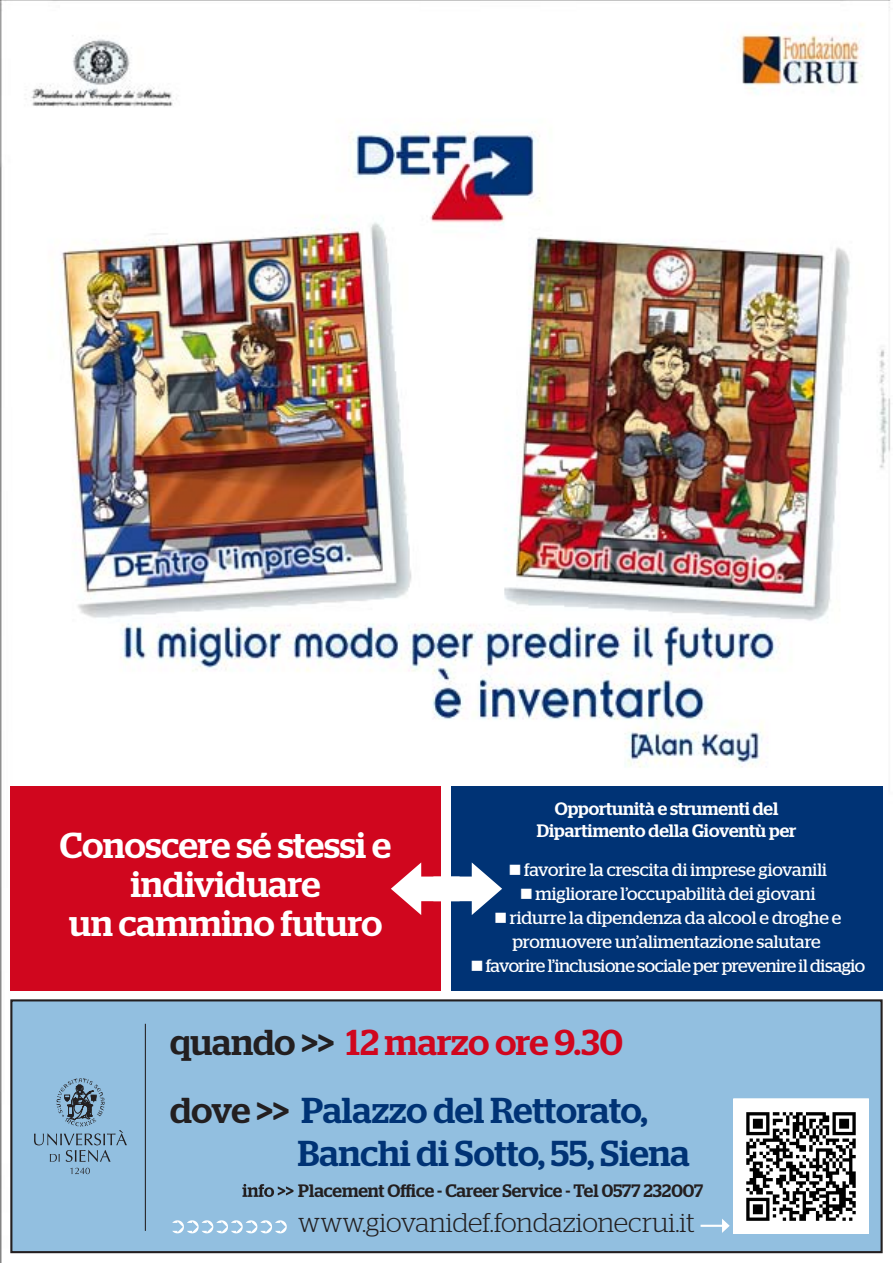
<style>
.page{position:relative;width:893px;height:1263px;background:#fff}
.page>*{position:absolute;margin:0;border:0;box-sizing:border-box;transform-origin:0 0}
.t1{font:500 36px/43.2px "Stag";color:#003375}
.t2{font:500 36px/39px "Stag";color:#fff;text-align:center}
.t3{font:500 36px "Stag";color:#d0061e}
.t4{font:300 27px "Stag";color:#231f20}
.t5{font:18px/24px "Stag";letter-spacing:-.005em;color:#fff;text-align:center}
.t6{font:500 18px/21.6px "Stag";color:#fff;text-align:center}
.t7{font:500 18px "Stag";color:#231f20}
.s1{font-family:"Meiryo"}
.s2{color:#231f20}
</style>
<div class="page">
<img style="left:0;top:0;width:891px;height:1263px">
<div style="left:11px;top:1000px;width:871px;height:252px;background:#92bfe0"></div>
<div style="left:10px;top:999px;width:873px;height:254px;border:2px solid #231f20"></div>
<div style="left:452px;top:787px;width:431px;height:204px;background:#003375"></div>
<svg style="left:70px;top:1168px;width:20px;height:6px"></svg>
<svg style="left:34px;top:1078px;width:93px;height:84px"></svg>
<hr style="left:145px;top:1024px;width:1px;height:207px;background:#231f20">
<div style="left:10px;top:787px;width:431px;height:204px;background:#d0061e"></div>
<svg style="left:391px;top:862px;width:111px;height:53px"></svg>
<img style="left:736px;top:1101px;width:130px;height:130px">
<div style="left:733px;top:1098px;width:136px;height:136px;border:2px solid #fff"></div>
<svg style="left:172px;top:1220px;width:115px;height:13px"></svg>
<hr style="left:701px;top:1225px;width:23px;height:2px;background:#fff">
<svg style="left:722px;top:1219px;width:8px;height:14px"></svg>
<svg style="left:242px;top:1184px;width:51px;height:13px"></svg>
<p class="t2" style="left:60px;top:825px;width:333px">Conoscere sé stessi e individuare<br>un cammino futuro</p>
<p class="t6" style="left:537px;top:798px;width:261px">Opportunità e strumenti del<br>Dipartimento della Gioventù per</p>
<p class="t5" style="left:506px;top:857px;width:322px"><span class="s1">■</span>favorire la crescita di imprese giovanili</p>
<p class="t5" style="left:517px;top:881px;width:300px"><span class="s1">■</span>migliorare l’occupabilità dei giovani</p>
<p class="t5" style="left:492px;top:905px;width:351px"><span class="s1">■</span>ridurre la dipendenza da alcool e droghe e promuovere un’alimentazione salutare</p>
<p class="t5" style="left:468px;top:953px;width:399px"><span class="s1">■</span>favorire l’inclusione sociale per prevenire il disagio</p>
<p class="t3" style="left:170px;top:1021px;width:454px"><span class="s2">quando &gt;&gt;</span> 12 marzo ore 9.30</p>
<p class="t1" style="left:298px;top:1088px;width:393px;text-indent:-128px"><span class="s2">dove &gt;&gt;</span> Palazzo del Rettorato,<br>Banchi di Sotto, 55, Siena</p>
<p class="t7" style="left:298px;top:1179px;width:407px">Placement Office - Career Service - Tel 0577 232007</p>
<p class="t4" style="left:298px;top:1208px;width:398px">www.giovanidef.fondazionecrui.it</p>
</div>
